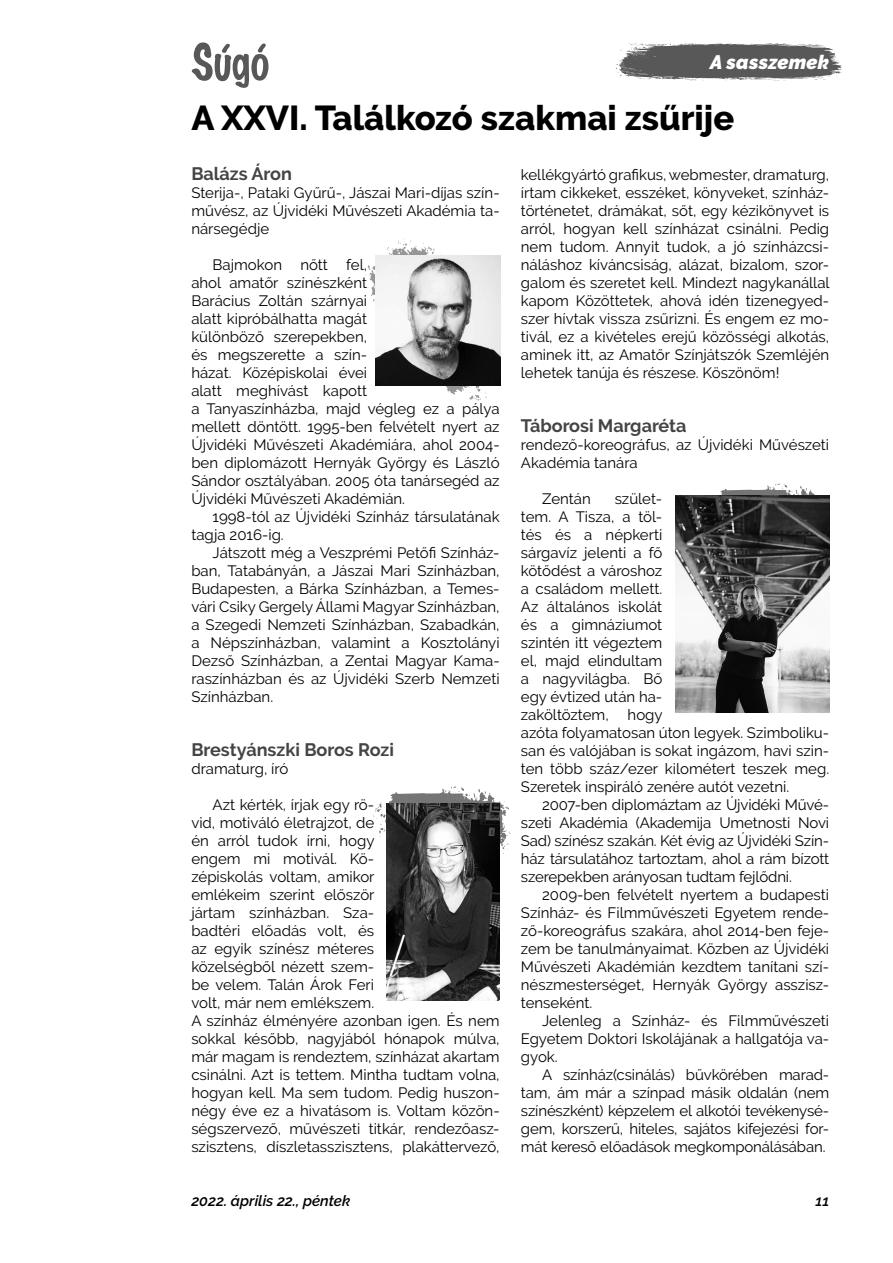
<style>
.page{position:relative;width:893px;height:1263px;background:#fff}
.page>*{position:absolute;margin:0;border:0;box-sizing:border-box;transform-origin:0 0}
.t1{font:800 34.5px "Raleway";color:#000}
.t2{font:italic 900 19.5px "Raleway";letter-spacing:.01em;color:#fff}
.t3{font:700 18px "Raleway";color:#444}
.t4{font:15px/18px "Raleway";color:#000;text-align:justify}
.t5{font:italic 600 15px "Raleway";color:#000}
</style>
<div class="page">
<svg style="left:192px;top:42px;width:76px;height:46px"></svg>
<svg style="left:616px;top:43px;width:226px;height:38px"></svg>
<svg style="left:368px;top:239px;width:135px;height:161px"></svg>
<img style="left:376px;top:255px;width:124px;height:130px">
<svg style="left:373px;top:786px;width:137px;height:90px"></svg>
<img style="left:387px;top:804px;width:113px;height:197px">
<svg style="left:705px;top:483px;width:124px;height:13px"></svg>
<img style="left:675px;top:496px;width:154px;height:216px">
<h2 class="t2" style="left:710px;top:51px;width:121px">A sasszemek</h2>
<h1 class="t1" style="left:191px;top:98px;width:544px">A XXVI. Találkozó szakmai zsűrije</h1>
<p class="t3" style="left:191px;top:163px;width:102px">Balázs Áron</p>
<p class="t4" style="left:191px;top:184px;width:310px">Sterija-, Pataki Gyűrű-, Jászai Mari-díjas szín&shy;művész, az Újvidéki Művészeti Akadémia ta&shy;nársegédje</p>
<p class="t4" style="left:191px;top:256px;width:310px;text-align:left;text-indent:21px">Bajmokon nőtt fel,<br>ahol amatőr színészként<br>Barácius Zoltán szárnyai<br>alatt kipróbálhatta magát<br>különböző szerepekben,<br>és megszerette a szín-<br>házat. Középiskolai évei<br>alatt meghívást kapott<br>a Tanyaszínházba, majd végleg ez a pálya mellett döntött. 1995-ben felvételt nyert az<br>Újvidéki Művészeti Akadémiára, ahol 2004- ben diplomázott Hernyák György és László<br>Sándor osztályában. 2005 óta tanársegéd az<br>Újvidéki Művészeti Akadémián.</p>
<p class="t4" style="left:191px;top:508px;width:310px;text-indent:21px">1998-tól az Újvidéki Színház társulatának tagja 2016-ig.</p>
<p class="t4" style="left:191px;top:544px;width:310px;text-indent:21px">Játszott még a Veszprémi Petőfi Színház&shy;ban, Tatabányán, a Jászai Mari Színházban, Budapesten, a Bárka Színházban, a Temes&shy;vári Csiky Gergely Állami Magyar Színházban, a Szegedi Nemzeti Színházban, Szabadkán, a Népszínházban, valamint a Kosztolányi Dezső Színházban, a Zentai Magyar Kama&shy;raszínházban és az Újvidéki Szerb Nemzeti Színházban.</p>
<p class="t4" style="left:521px;top:166px;width:310px">kellékgyártó grafikus, webmester, dramaturg, írtam cikkeket, esszéket, könyveket, színház&shy;történetet, drámákat, sőt, egy kézikönyvet is arról, hogyan kell színházat csinálni. Pedig nem tudom. Annyit tudok, a jó színházcsi&shy;náláshoz kíváncsiság, alázat, bizalom, szor&shy;galom és szeretet kell. Mindezt nagykanállal kapom Közöttetek, ahová idén tizenegyed&shy;szer hívtak vissza zsűrizni. És engem ez mo&shy;tivál, ez a kivételes erejű közösségi alkotás, aminek itt, az Amatőr Színjátszók Szemléjén lehetek tanúja és részese. Köszönöm!</p>
<p class="t3" style="left:521px;top:415px;width:167px">Táborosi Margaréta</p>
<p class="t4" style="left:521px;top:436px;width:310px">rendező-koreográfus, az Újvidéki Művészeti<br>Akadémia tanára</p>
<p class="t4" style="left:542px;top:490px;width:50px">Zentán</p>
<p class="t4" style="left:521px;top:490px;width:143px;text-indent:94px">szület&shy;tem. A Tisza, a töl&shy;tés és a népkerti sárgavíz jelenti a fő kötődést a városhoz a családom mellett.<br>Az általános iskolát és a gimnáziumot szintén itt végeztem el, majd elindultam a nagyvilágba. Bő egy évtized után ha&shy;zaköltöztem,</p>
<p class="t4" style="left:521px;top:706px;width:310px;text-align:left;text-indent:107px">hogy<br>azóta folyamatosan úton legyek. Szimboliku&shy;san és valójában is sokat ingázom, havi szin&shy;ten több száz/ezer kilométert teszek meg.<br>Szeretek inspiráló zenére autót vezetni.</p>
<p class="t4" style="left:521px;top:796px;width:310px;text-indent:21px">2007-ben diplomáztam az Újvidéki Művé&shy;szeti Akadémia (Akademija Umetnosti Novi Sad) színész szakán. Két évig az Újvidéki Szín&shy;ház társulatához tartoztam, ahol a rám bízott szerepekben arányosan tudtam fejlődni.</p>
<p class="t4" style="left:521px;top:886px;width:310px;text-indent:21px">2009-ben felvételt nyertem a budapesti Színház- és Filmművészeti Egyetem rende&shy;ző-koreográfus szakára, ahol 2014-ben feje&shy;zem be tanulmányaimat. Közben az Újvidéki Művészeti Akadémián kezdtem tanítani szí&shy;nészmesterséget, Hernyák György asszisz&shy;tenseként.</p>
<p class="t4" style="left:521px;top:1012px;width:310px;text-indent:21px">Jelenleg a Színház- és Filmművészeti Egyetem Doktori Iskolájának a hallgatója va&shy;gyok.</p>
<p class="t4" style="left:521px;top:1066px;width:310px;text-indent:21px">A színház(csinálás) bűvkörében marad&shy;tam, ám már a színpad másik oldalán (nem színészként) képzelem el alkotói tevékenysé&shy;gem, korszerű, hiteles, sajátos kifejezési for&shy;mát kereső előadások megkomponálásában.</p>
<p class="t3" style="left:191px;top:739px;width:204px">Brestyánszki Boros Rozi</p>
<p class="t4" style="left:191px;top:760px;width:98px">dramaturg, író</p>
<p class="t4" style="left:191px;top:796px;width:310px;text-align:left;text-indent:21px">Azt kérték, írjak egy rö-<br>vid, motiváló életrajzot, de<br>én arról tudok írni, hogy<br>engem mi motivál. Kö-<br>zépiskolás voltam, amikor<br>emlékeim szerint először<br>jártam színházban. Sza-<br>badtéri előadás volt, és<br>az egyik színész méteres<br>közelségből nézett szem-<br>be velem. Talán Árok Feri<br>volt, már nem emlékszem.<br>A színház élményére azonban igen. És nem sokkal később, nagyjából hónapok múlva, már magam is rendeztem, színházat akartam csinálni. Azt is tettem. Mintha tudtam volna, hogyan kell. Ma sem tudom. Pedig huszon&shy;négy éve ez a hivatásom is. Voltam közön&shy;ségszervező, művészeti titkár, rendezőasz&shy;szisztens, díszletasszisztens, plakáttervező,</p>
<p class="t5" style="left:191px;top:1192px;width:161px">2022. április 22., péntek</p>
<p class="t5" style="left:815px;top:1192px;width:15px">11</p>
</div>
